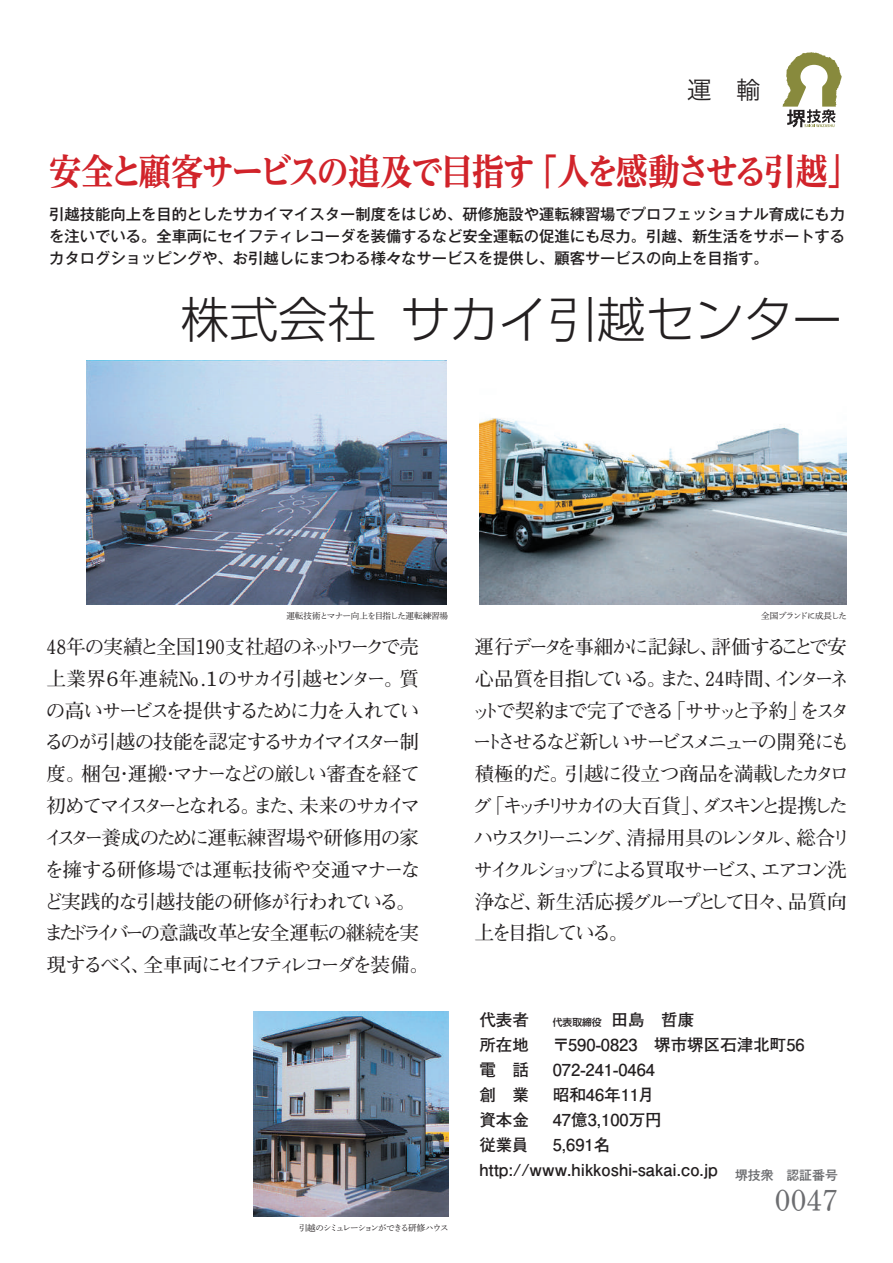
<style>
.page{position:relative;width:893px;height:1263px;background:#fff}
.page>*{position:absolute;margin:0;border:0;box-sizing:border-box;transform-origin:0 0}
.t1{font:48.9px "Shin Go Pr 6 N Light 90 pv RKSJ H";color:#231f20}
.t2{font:36.15px "Reim Yonz Pr 6 Ex Bold 90 pv RKSJ H";letter-spacing:-.075em;color:#d1232a;scale:.89 1}
.t3{font:30.6px "P Shuei Min Pr 6 N L 90 pv RKSJ H";color:#6c6d70}
.t4{font:24.45px "Hira Kaku Std N W3 90 pv RKSJ H";color:#231f20}
.t5{font:19.65px/31.8px "Futo Min A101 Pr 6 N Bold 90 pv RKSJ H";letter-spacing:-.095em;color:#231f20}
.t6{font:19.65px/31.8px "Futo Min A101 Pr 6 N Bold 90 pv RKSJ H";letter-spacing:-.16em;color:#231f20}
.t7{font:16.5px/25px "Futo Go B101 Pr 6 N Bold 90 pv RKSJ H";color:#231f20}
.t8{font:15.3px/22px "Gothic MB101 Pr 6 N Medium 90 pv RKSJ H";color:#231f20;text-align:justify}
.t9{font:12.9px "Gothic MB101 Pr 6 N Medium 90 pv RKSJ H";color:#6c6d70}
.t10{font:9.75px "Shin Go Pr 6 N Medium 90 pv RKSJ H";color:#231f20}
.t11{font:8.55px "P Shuei Min Pr 6 N L 90 pv RKSJ H";letter-spacing:-.045em;color:#231f20}
.t12{font:8.55px "P Shuei Min Pr 6 N L 90 pv RKSJ H";letter-spacing:-.11em;color:#231f20}
.t13{font:8.55px "P Shuei Min Pr 6 N L 90 pv RKSJ H";letter-spacing:-.09em;color:#231f20}
.s1{font-family:"Futo Go B101 Pr 6 N Bold 90 pv RKSJ H";font-size:16.5px}
</style>
<div class="page">
<img style="left:86px;top:361px;width:360px;height:243px">
<img style="left:479px;top:418px;width:367px;height:186px">
<img style="left:253px;top:1011px;width:195px;height:205px">
<svg style="left:782px;top:52px;width:59px;height:75px"></svg>
<p class="t4" style="left:687px;top:81px;width:75px">運　輸</p>
<h2 class="t2" style="left:49px;top:157px;width:911px">安全と顧客サービスの追及で目指す「人を感動させる引越」</h2>
<p class="t8" style="left:49px;top:205px;width:797px">引越技能向上を目的としたサカイマイスター制度をはじめ、研修施設や運転練習場でプロフェッショナル育成にも力を注いでいる。全車両にセイフティレコーダを装備するなど安全運転の促進にも尽力。引越、新生活をサポートするカタログショッピングや、お引越しにまつわる様々なサービスを提供し、顧客サービスの向上を目指す。</p>
<h1 class="t1" style="left:180px;top:301px;width:662px">株式会社 サカイ引越センター</h1>
<p class="t11" style="left:286px;top:612px;width:163px">運転技術とマナー向上を目指した運転練習場</p>
<p class="t13" style="left:761px;top:612px;width:87px">全国ブランドに成長した</p>
<p class="t5" style="left:44px;top:633px;width:387px">48年の実績と全国190支社超のネットワークで売上業界６年連続№ .１のサカイ引越センター。質の高いサービスを提供するために力を入れているのが引越の技能を認定するサカイマイスター制度。梱包・運搬・マナーなどの厳しい審査を経て初めてマイスターとなれる。また、未来のサカイマイスター養成のために運転練習場や研修用の家を擁する研修場では運転技術や交通マナーなど実践的な引越技能の研修が行われている。またドライバーの意識改革と安全運転の継続を実現するべく、全車両にセイフティレコーダを装備。</p>
<p class="t6" style="left:471px;top:633px;width:381px">運行データを事細かに記録し、評価することで安心品質を目指している。また、24時間、インターネットで契約まで完了できる「ササッと予約」をスタートさせるなど新しいサービスメニューの開発にも積極的だ。引越に役立つ商品を満載したカタログ「キッチリサカイの大百貨」、ダスキンと提携したハウスクリーニング、清掃用具のレンタル、総合リサイクルショップによる買取サービス、エアコン洗浄など、新生活応援グループとして日々、品質向上を目指している。</p>
<p class="t12" style="left:299px;top:1224px;width:151px">引越のシミュレーションができる研修ハウス</p>
<p class="t7" style="left:479px;top:1009px;width:51px">代表者</p>
<p class="t10" style="left:552px;top:1019px;width:143px">代表取締役　<span class="s1">田島　哲康</span></p>
<p class="t7" style="left:479px;top:1034px;width:51px">所在地</p>
<p class="t7" style="left:552px;top:1034px;width:253px">〒590-0823　堺市堺区石津北町56</p>
<p class="t7" style="left:479px;top:1060px;width:51px">電　話</p>
<p class="t7" style="left:552px;top:1060px;width:104px">072-241-0464</p>
<p class="t7" style="left:479px;top:1085px;width:51px">創　業</p>
<p class="t7" style="left:552px;top:1085px;width:103px">昭和46年11月</p>
<p class="t7" style="left:479px;top:1110px;width:51px">資本金</p>
<p class="t7" style="left:552px;top:1110px;width:110px">47億3,100万円</p>
<p class="t7" style="left:479px;top:1135px;width:50px">従業員</p>
<p class="t7" style="left:479px;top:1135px;width:240px;text-indent:73px">5,691名http://www.hikkoshi-sakai.co.jp</p>
<p class="t9" style="left:735px;top:1171px;width:104px">堺技衆　認証番号</p>
<h3 class="t3" style="left:775px;top:1189px;width:64px">0047</h3>
</div>
